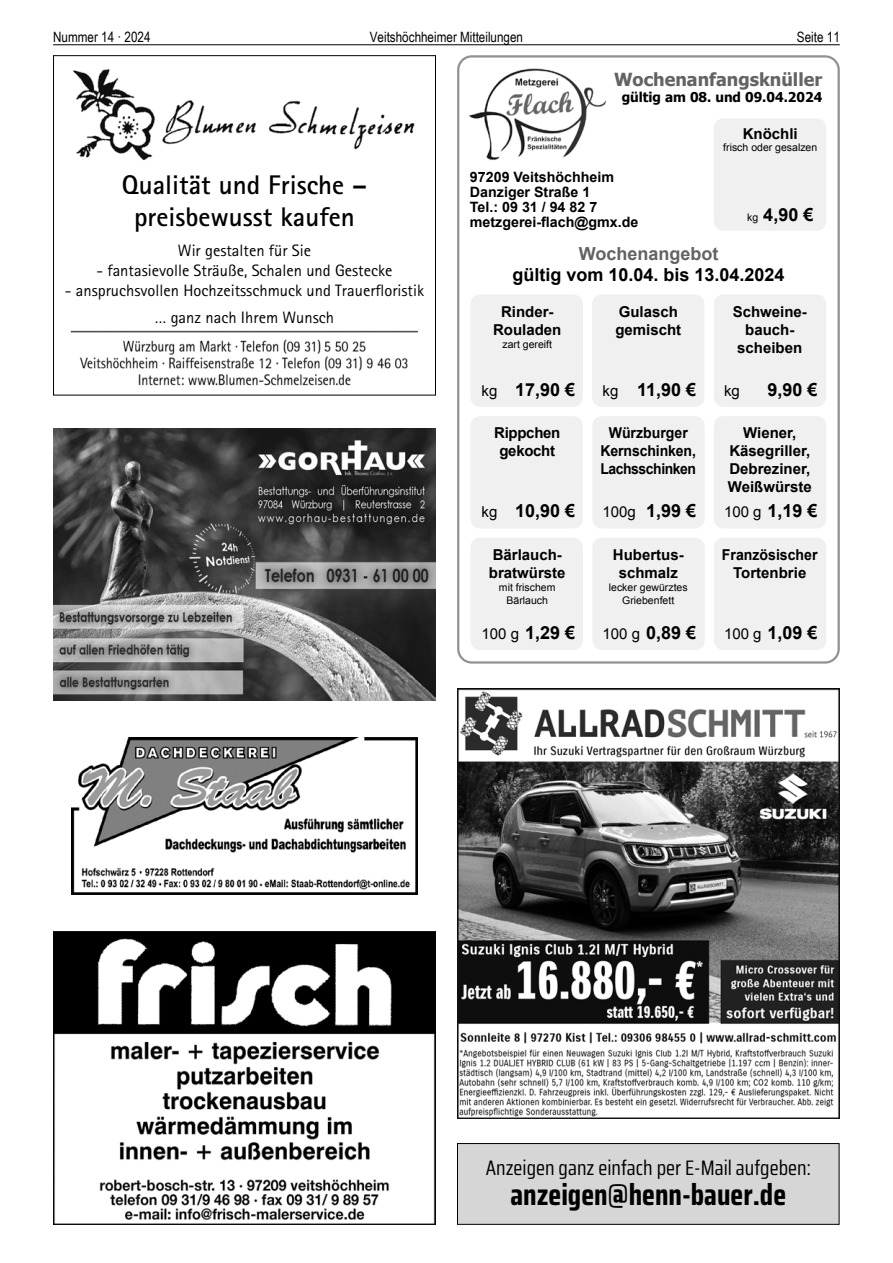
<style>
.page{position:relative;width:893px;height:1263px;background:#fff}
.page>*{position:absolute;margin:0;border:0;box-sizing:border-box;transform-origin:0 0}
.t1{font:700 30px "Saira Condensed";color:#000}
.t2{font:700 27px/32.4px "Rotis Sans Serif";color:#000;text-align:center}
.t3{font:21px "Saira Condensed";color:#000}
.t4{font:700 18px "Arial";color:#000}
.t5{font:700 18px "Tahoma";color:#636363}
.t6{font:700 18px "Arial";color:#636363}
.t7{font:16.5px/27px "Rotis Sans Serif";color:#000;text-align:center}
.t8{font:700 15px/18px "Arial";color:#000;text-align:center}
.t9{font:700 15px/18px "Arial";color:#000;text-align:center;scale:.94 1}
.t10{font:700 15px/18px "Arial";letter-spacing:-.02em;color:#000;text-align:center}
.t11{font:15px "Arial";color:#000}
.t12{font:700 14.25px/15px "Arial";color:#000}
.t13{font:14.25px "Arial Narrow";color:#000}
.t14{font:700 13.5px "Tahoma";color:#000}
.t15{font:10.5px/12.6px "Arial";color:#000;text-align:center}
.s1{font-weight:400;font-size:10.5px}
.s2{font-weight:400;font-size:15px}
</style>
<div class="page">
<hr style="left:53px;top:44px;width:787px;height:1px;background:#000">
<img style="left:53px;top:931px;width:383px;height:294px">
<img style="left:71px;top:737px;width:347px;height:158px">
<img style="left:53px;top:428px;width:383px;height:273px">
<img style="left:70px;top:330px;width:348px;height:56px">
<img style="left:73px;top:68px;width:342px;height:92px">
<div style="left:53px;top:55px;width:383px;height:340px;border:1px solid #000"></div>
<img style="left:457px;top:688px;width:383px;height:430px">
<img style="left:469px;top:68px;width:137px;height:92px">
<div style="left:471px;top:538px;width:112px;height:112px;background:#f0f0f0;border-radius:9px"></div>
<div style="left:470px;top:416px;width:113px;height:112px;background:#f0f0f0;border-radius:9px"></div>
<div style="left:592px;top:294px;width:112px;height:113px;background:#f0f0f0;border-radius:9px"></div>
<div style="left:471px;top:294px;width:112px;height:113px;background:#f0f0f0;border-radius:9px"></div>
<div style="left:592px;top:538px;width:113px;height:112px;background:#f0f0f0;border-radius:9px"></div>
<div style="left:592px;top:416px;width:113px;height:112px;background:#f0f0f0;border-radius:9px"></div>
<div style="left:714px;top:538px;width:112px;height:112px;background:#f0f0f0;border-radius:9px"></div>
<div style="left:714px;top:416px;width:112px;height:112px;background:#f0f0f0;border-radius:9px"></div>
<div style="left:714px;top:294px;width:112px;height:113px;background:#f0f0f0;border-radius:9px"></div>
<div style="left:714px;top:118px;width:112px;height:113px;background:#f0f0f0;border-radius:9px"></div>
<div style="left:457px;top:55px;width:383px;height:608px;border:2px solid #919191;border-radius:14px"></div>
<div style="left:457px;top:1143px;width:382px;height:81px;background:#d6d6d6"></div>
<div style="left:457px;top:1143px;width:382px;height:82px;border:1px solid #000"></div>
<p class="t13" style="left:53px;top:27px;width:99px">Nummer 14 · 2024</p>
<p class="t13" style="left:370px;top:27px;width:155px">Veitshöchheimer Mitteilungen</p>
<p class="t13" style="left:797px;top:27px;width:44px">Seite 11</p>
<p class="t5" style="left:614px;top:67px;width:210px">Wochenanfangsknüller</p>
<p class="t14" style="left:622px;top:88px;width:202px">gültig am 08. und 09.04.2024</p>
<h2 class="t2" style="left:122px;top:168px;width:247px">Qualität und Frische – preisbewusst kaufen</h2>
<p class="t7" style="left:178px;top:237px;width:135px">Wir gestalten für Sie</p>
<p class="t7" style="left:96px;top:257px;width:297px">- fantasievolle Sträuße, Schalen und Gestecke</p>
<p class="t7" style="left:65px;top:277px;width:361px">- anspruchsvollen Hochzeitsschmuck und Trauerfloristik … ganz nach Ihrem Wunsch</p>
<p class="t12" style="left:470px;top:170px;width:170px">97209 Veitshöchheim<br>Danziger Straße 1<br>Tel.: 09 31 / 94 82 7 metzgerei-flach@gmx.de</p>
<p class="t8" style="left:743px;top:125px;width:57px">Knöchli</p>
<p class="t15" style="left:723px;top:141px;width:95px">frisch oder gesalzen</p>
<p class="t4" style="left:747px;top:203px;width:68px"><span class="s1">kg</span> 4,90 €</p>
<p class="t6" style="left:579px;top:241px;width:141px">Wochenangebot</p>
<p class="t4" style="left:512px;top:263px;width:274px">gültig vom 10.04. bis 13.04.2024</p>
<p class="t8" style="left:615px;top:303px;width:67px;text-align:left">Gulasch gemischt</p>
<p class="t8" style="left:733px;top:303px;width:76px">Schweine&shy;bauch&shy;scheiben</p>
<p class="t11" style="left:724px;top:381px;width:17px">kg</p>
<p class="t4" style="left:767px;top:378px;width:52px">9,90 €</p>
<p class="t8" style="left:493px;top:303px;width:70px">Rinder-<br>Rouladen</p>
<p class="t15" style="left:502px;top:338px;width:51px">zart gereift</p>
<p class="t4" style="left:482px;top:378px;width:95px"><span class="s2">kg</span> 17,90 €</p>
<p class="t4" style="left:603px;top:378px;width:95px"><span class="s2">kg</span> 11,90 €</p>
<p class="t10" style="left:494px;top:424px;width:68px">Rippchen gekocht</p>
<p class="t4" style="left:482px;top:499px;width:95px"><span class="s2">kg</span> 10,90 €</p>
<p class="t8" style="left:489px;top:546px;width:78px;text-align:left">Bärlauch&shy;bratwürste</p>
<p class="t15" style="left:499px;top:581px;width:58px">mit frischem<br>Bärlauch</p>
<p class="t4" style="left:482px;top:621px;width:95px"><span class="s2">100 g</span> 1,29 €</p>
<p class="t9" style="left:600px;top:424px;width:103px">Würzburger<br>Kernschinken,<br>Lachsschinken</p>
<p class="t4" style="left:603px;top:499px;width:95px"><span class="s2">100g</span> 1,99 €</p>
<p class="t8" style="left:613px;top:546px;width:72px">Hubertus&shy;schmalz</p>
<p class="t15" style="left:609px;top:581px;width:80px">lecker gewürztes<br>Griebenfett</p>
<p class="t4" style="left:603px;top:621px;width:95px"><span class="s2">100 g</span> 0,89 €</p>
<p class="t8" style="left:728px;top:424px;width:85px">Wiener,<br>Käsegriller,<br>Debreziner,<br>Weißwürste</p>
<p class="t4" style="left:724px;top:499px;width:95px"><span class="s2">100 g</span> 1,19 €</p>
<p class="t9" style="left:722px;top:546px;width:103px">Französischer<br>Tortenbrie</p>
<p class="t4" style="left:724px;top:621px;width:95px"><span class="s2">100 g</span> 1,09 €</p>
<h3 class="t3" style="left:486px;top:1152px;width:326px">Anzeigen ganz einfach per E-Mail aufgeben:</h3>
<h1 class="t1" style="left:510px;top:1171px;width:277px">anzeigen@henn-bauer.de</h1>
</div>
